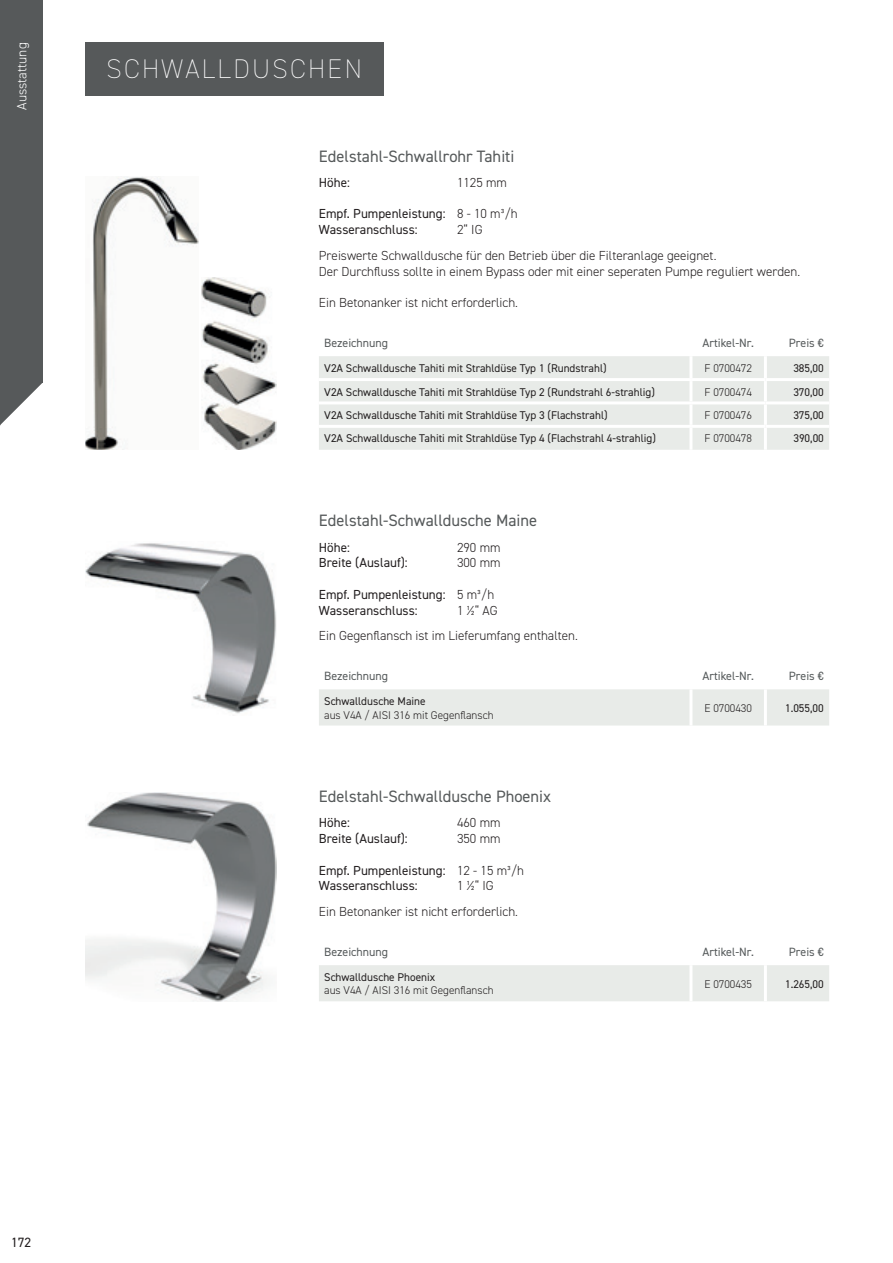
<style>
.page{position:relative;width:893px;height:1263px;background:#fff}
.page>*{position:absolute;margin:0;border:0;box-sizing:border-box;transform-origin:0 0}
.t1{font:200 27px "DIN2014";letter-spacing:.085em;color:#fff}
.t2{font:16.5px "DIN2014";color:#55595a}
.t3{font:300 13.5px "DIN2014";color:#fff}
.t4{font:13.5px "DIN2014";color:#231f20}
.t5{font:300 13.2px/15.8px "DIN2014";color:#231f20}
.t6{font:13.2px/15.8px "DIN2014";color:#231f20}
.t7{font:12px "DIN2014";color:#555a5b}
.t8{font:12px "DIN2014";color:#565a5b}
.t9{font:11.25px "DIN2014";color:#231f20}
.t10{font:300 11.25px "DIN2014";color:#231f20}
</style>
<div class="page">
<div style="left:319px;top:965px;width:510px;height:36px;background:#e8ebe8"></div>
<hr style="left:689px;top:965px;width:3px;height:36px;background:#fff">
<hr style="left:764px;top:965px;width:3px;height:36px;background:#fff">
<div style="left:319px;top:689px;width:510px;height:36px;background:#e8ebe8"></div>
<hr style="left:689px;top:689px;width:3px;height:36px;background:#fff">
<hr style="left:764px;top:689px;width:3px;height:36px;background:#fff">
<div style="left:319px;top:356px;width:510px;height:94px;background:#e8ebe8"></div>
<hr style="left:689px;top:356px;width:3px;height:22px;background:#fff">
<hr style="left:764px;top:356px;width:3px;height:22px;background:#fff">
<hr style="left:689px;top:381px;width:3px;height:20px;background:#fff">
<hr style="left:764px;top:381px;width:3px;height:20px;background:#fff">
<hr style="left:689px;top:404px;width:3px;height:21px;background:#fff">
<hr style="left:764px;top:404px;width:3px;height:21px;background:#fff">
<hr style="left:689px;top:428px;width:3px;height:22px;background:#fff">
<hr style="left:764px;top:428px;width:3px;height:22px;background:#fff">
<hr style="left:319px;top:378px;width:372px;height:3px;background:#fff">
<hr style="left:691px;top:378px;width:74px;height:3px;background:#fff">
<hr style="left:765px;top:378px;width:64px;height:3px;background:#fff">
<hr style="left:319px;top:401px;width:372px;height:3px;background:#fff">
<hr style="left:691px;top:401px;width:74px;height:3px;background:#fff">
<hr style="left:765px;top:401px;width:64px;height:3px;background:#fff">
<hr style="left:319px;top:425px;width:372px;height:3px;background:#fff">
<hr style="left:691px;top:425px;width:74px;height:3px;background:#fff">
<hr style="left:765px;top:425px;width:64px;height:3px;background:#fff">
<div style="left:85px;top:43px;width:298px;height:53px;background:#56595a"></div>
<img style="left:85px;top:543px;width:191px;height:171px">
<img style="left:85px;top:792px;width:191px;height:209px">
<img style="left:85px;top:177px;width:113px;height:273px">
<img style="left:202px;top:277px;width:74px;height:173px">
<div style="left:0;top:0;width:43px;height:383px;background:#56595a"></div>
<svg style="left:0;top:383px;width:42px;height:42px"></svg>
<p class="t3" style="left:14px;top:110px;width:69px;rotate:-90deg">Ausstattung</p>
<h1 class="t1" style="left:106px;top:53px;width:257px">SCHWALLDUSCHEN</h1>
<p class="t2" style="left:319px;top:146px;width:197px">Edelstahl-Schwallrohr Tahiti</p>
<p class="t6" style="left:319px;top:174px;width:33px">Höhe:</p>
<p class="t6" style="left:319px;top:206px;width:128px">Empf. Pumpenleistung:<br>Wasseranschluss:</p>
<p class="t5" style="left:457px;top:174px;width:51px">1125 mm</p>
<p class="t5" style="left:457px;top:206px;width:62px">8 - 10 m³/h<br>2“ IG</p>
<p class="t5" style="left:319px;top:248px;width:483px">Preiswerte Schwalldusche für den Betrieb über die Filteranlage geeignet.<br>Der Durchfluss sollte in einem Bypass oder mit einer seperaten Pumpe reguliert werden.</p>
<p class="t5" style="left:319px;top:295px;width:201px">Ein Betonanker ist nicht erforderlich.</p>
<p class="t8" style="left:324px;top:335px;width:65px">Bezeichnung</p>
<p class="t8" style="left:702px;top:335px;width:53px">Artikel-Nr.</p>
<p class="t8" style="left:789px;top:335px;width:37px">Preis €</p>
<p class="t9" style="left:324px;top:361px;width:284px">V2A Schwalldusche Tahiti mit Strahldüse Typ 1 (Rundstrahl)</p>
<p class="t10" style="left:704px;top:362px;width:49px">F 0700472</p>
<p class="t9" style="left:793px;top:361px;width:32px">385,00</p>
<p class="t9" style="left:324px;top:385px;width:332px">V2A Schwalldusche Tahiti mit Strahldüse Typ 2 (Rundstrahl 6-strahlig)</p>
<p class="t10" style="left:704px;top:385px;width:49px">F 0700474</p>
<p class="t9" style="left:793px;top:385px;width:32px">370,00</p>
<p class="t9" style="left:324px;top:408px;width:285px">V2A Schwalldusche Tahiti mit Strahldüse Typ 3 (Flachstrahl)</p>
<p class="t10" style="left:704px;top:408px;width:49px">F 0700476</p>
<p class="t9" style="left:793px;top:408px;width:32px">375,00</p>
<p class="t9" style="left:324px;top:431px;width:333px">V2A Schwalldusche Tahiti mit Strahldüse Typ 4 (Flachstrahl 4-strahlig)</p>
<p class="t10" style="left:704px;top:432px;width:49px">F 0700478</p>
<p class="t9" style="left:793px;top:431px;width:32px">390,00</p>
<p class="t2" style="left:319px;top:510px;width:220px">Edelstahl-Schwalldusche Maine</p>
<p class="t6" style="left:319px;top:539px;width:90px">Höhe:<br>Breite (Auslauf):</p>
<p class="t6" style="left:319px;top:586px;width:128px">Empf. Pumpenleistung:<br>Wasseranschluss:</p>
<p class="t5" style="left:457px;top:539px;width:45px">290 mm<br>300 mm</p>
<p class="t5" style="left:457px;top:586px;width:42px">5 m³/h<br>1 ½“ AG</p>
<p class="t5" style="left:319px;top:628px;width:260px">Ein Gegenflansch ist im Lieferumfang enthalten.</p>
<p class="t7" style="left:324px;top:669px;width:65px">Bezeichnung</p>
<p class="t7" style="left:702px;top:669px;width:53px">Artikel-Nr.</p>
<p class="t7" style="left:789px;top:669px;width:37px">Preis €</p>
<p class="t9" style="left:324px;top:694px;width:103px">Schwalldusche Maine</p>
<p class="t10" style="left:324px;top:708px;width:171px">aus V4A / AISI 316 mit Gegenflansch</p>
<p class="t10" style="left:704px;top:701px;width:49px">E 0700430</p>
<p class="t9" style="left:785px;top:701px;width:40px">1.055,00</p>
<p class="t2" style="left:319px;top:786px;width:234px">Edelstahl-Schwalldusche Phoenix</p>
<p class="t6" style="left:319px;top:815px;width:90px">Höhe:<br>Breite (Auslauf):</p>
<p class="t6" style="left:319px;top:862px;width:128px">Empf. Pumpenleistung:<br>Wasseranschluss:</p>
<p class="t5" style="left:457px;top:815px;width:45px">460 mm<br>350 mm</p>
<p class="t5" style="left:457px;top:862px;width:69px">12 - 15 m³/h<br>1 ½“ IG</p>
<p class="t5" style="left:319px;top:904px;width:201px">Ein Betonanker ist nicht erforderlich.</p>
<p class="t7" style="left:324px;top:944px;width:65px">Bezeichnung</p>
<p class="t7" style="left:702px;top:944px;width:53px">Artikel-Nr.</p>
<p class="t7" style="left:789px;top:944px;width:37px">Preis €</p>
<p class="t9" style="left:324px;top:970px;width:112px">Schwalldusche Phoenix</p>
<p class="t10" style="left:324px;top:984px;width:171px">aus V4A / AISI 316 mit Gegenflansch</p>
<p class="t10" style="left:704px;top:977px;width:49px">E 0700435</p>
<p class="t9" style="left:785px;top:977px;width:40px">1.265,00</p>
<p class="t4" style="left:11px;top:1234px;width:22px">172</p>
</div>
